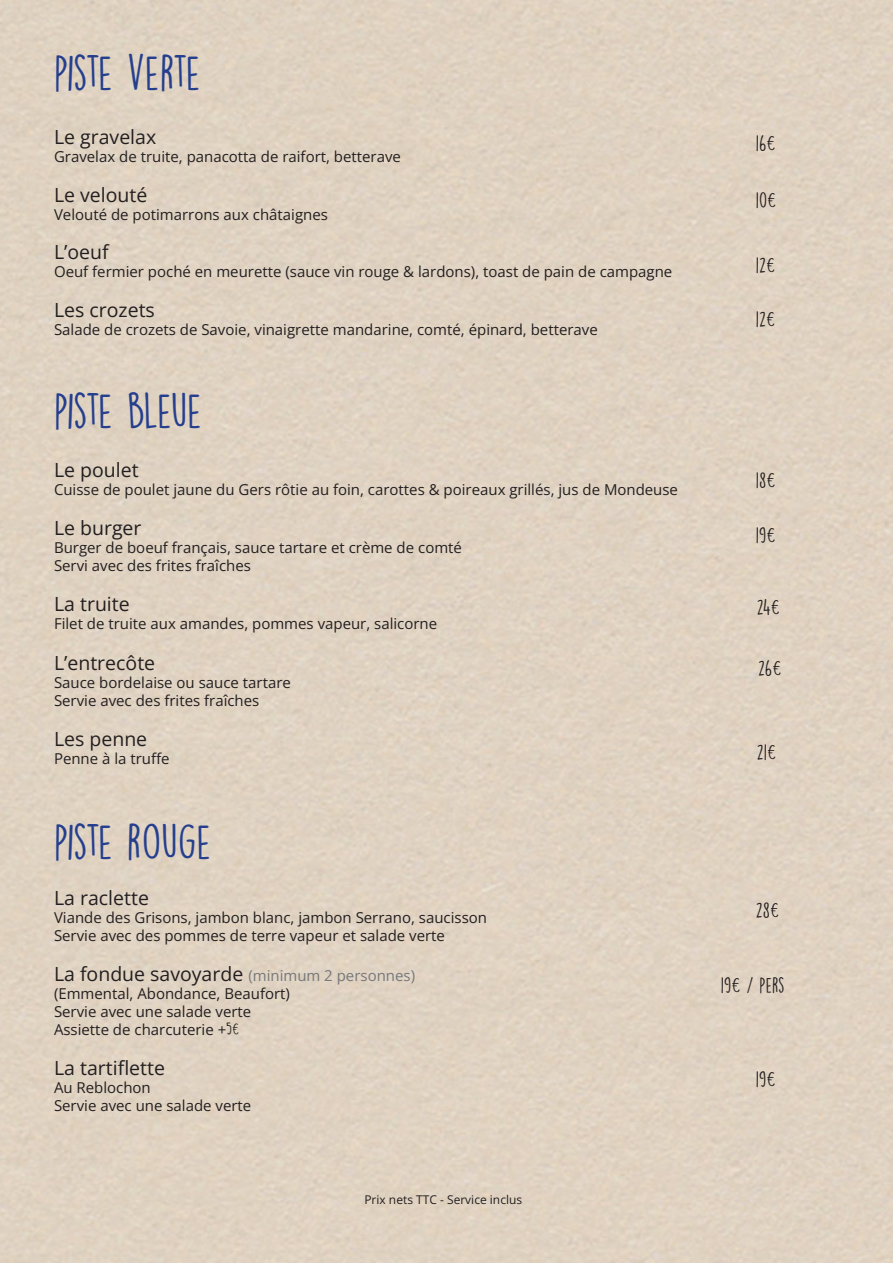
<style>
.page{position:relative;width:893px;height:1263px;background:#fff}
.page>*{position:absolute;margin:0;border:0;box-sizing:border-box;transform-origin:0 0}
.t1{font:45px "DK Lemon Yellow Sun";letter-spacing:-.05em;color:#253f8e}
.t2{font:45px "DK Lemon Yellow Sun";letter-spacing:-.03em;color:#253f8e}
.t3{font:19.5px "Open Sans";color:#231f20}
.t4{font:19.5px "DK Lemon Yellow Sun";color:#231f20}
.t5{font:15px/18px "Open Sans";color:#231f20}
.t6{font:12px "Open Sans";color:#231f20}
.s1{font-size:19.5px}
.s2{color:#76787b}
.s3{font-family:"DK Lemon Yellow Sun"}
</style>
<div class="page">
<h1 class="t1" style="left:54px;top:46px;width:148px">piste verte</h1>
<h2 class="t3" style="left:54px;top:124px;width:104px">Le gravelax</h2>
<p class="t5" style="left:54px;top:147px;width:349px">Gravelax de truite, panacotta de raifort, betterave</p>
<h2 class="t3" style="left:54px;top:181px;width:95px">Le velouté</h2>
<p class="t5" style="left:54px;top:205px;width:275px">Velouté de potimarrons aux châtaignes</p>
<h2 class="t3" style="left:54px;top:239px;width:56px">L’oeuf</h2>
<p class="t5" style="left:54px;top:263px;width:620px">Oeuf fermier poché en meurette (sauce vin rouge &amp; lardons), toast de pain de campagne</p>
<h2 class="t3" style="left:54px;top:297px;width:102px">Les crozets</h2>
<p class="t5" style="left:54px;top:320px;width:545px">Salade de crozets de Savoie, vinaigrette mandarine, comté, épinard, betterave</p>
<h1 class="t1" style="left:54px;top:383px;width:150px">piste bleue</h1>
<h2 class="t3" style="left:54px;top:457px;width:86px">Le poulet</h2>
<p class="t5" style="left:54px;top:480px;width:626px">Cuisse de poulet jaune du Gers rôtie au foin, carottes &amp; poireaux grillés, jus de Mondeuse</p>
<h2 class="t3" style="left:54px;top:514px;width:89px">Le burger</h2>
<p class="t5" style="left:54px;top:538px;width:409px">Burger de boeuf français, sauce tartare et crème de comté<br>Servi avec des frites fraîches</p>
<h2 class="t3" style="left:54px;top:590px;width:77px">La truite</h2>
<p class="t5" style="left:54px;top:614px;width:385px">Filet de truite aux amandes, pommes vapeur, salicorne</p>
<h2 class="t3" style="left:54px;top:649px;width:103px">L’entrecôte</h2>
<p class="t5" style="left:54px;top:673px;width:238px">Sauce bordelaise ou sauce tartare<br>Servie avec des frites fraîches</p>
<h2 class="t3" style="left:54px;top:725px;width:95px">Les penne</h2>
<p class="t5" style="left:54px;top:749px;width:117px">Penne à la truffe</p>
<h1 class="t2" style="left:54px;top:815px;width:159px">piste rouge</h1>
<h2 class="t3" style="left:54px;top:885px;width:96px">La raclette</h2>
<p class="t5" style="left:54px;top:908px;width:435px">Viande des Grisons, jambon blanc, jambon Serrano, saucisson<br>Servie avec des pommes de terre vapeur et salade verte</p>
<p class="t5" style="left:54px;top:966px;width:363px"><span class="s1">La fondue savoyarde</span> <span class="s2">(minimum 2 personnes) </span>(Emmental, Abondance, Beaufort)<br>Servie avec une salade verte<br>Assiette de charcuterie +<span class="s3">5€</span></p>
<h2 class="t3" style="left:54px;top:1054px;width:112px">La tartiflette</h2>
<p class="t5" style="left:54px;top:1078px;width:199px">Au Reblochon<br>Servie avec une salade verte</p>
<p class="t6" style="left:364px;top:1191px;width:159px">Prix nets TTC - Service inclus</p>
<h2 class="t4" style="left:756px;top:131px;width:21px">16€</h2>
<h2 class="t4" style="left:756px;top:188px;width:22px">10€</h2>
<h2 class="t4" style="left:756px;top:253px;width:21px">12€</h2>
<h2 class="t4" style="left:756px;top:307px;width:21px">12€</h2>
<h2 class="t4" style="left:756px;top:468px;width:21px">18€</h2>
<h2 class="t4" style="left:756px;top:523px;width:21px">19€</h2>
<h2 class="t4" style="left:757px;top:595px;width:25px">24€</h2>
<h2 class="t4" style="left:758px;top:657px;width:25px">26€</h2>
<h2 class="t4" style="left:757px;top:741px;width:21px">21€</h2>
<h2 class="t4" style="left:756px;top:899px;width:25px">28€</h2>
<h2 class="t4" style="left:721px;top:973px;width:65px">19€ / pers</h2>
<h2 class="t4" style="left:756px;top:1067px;width:21px">19€</h2>
</div>
